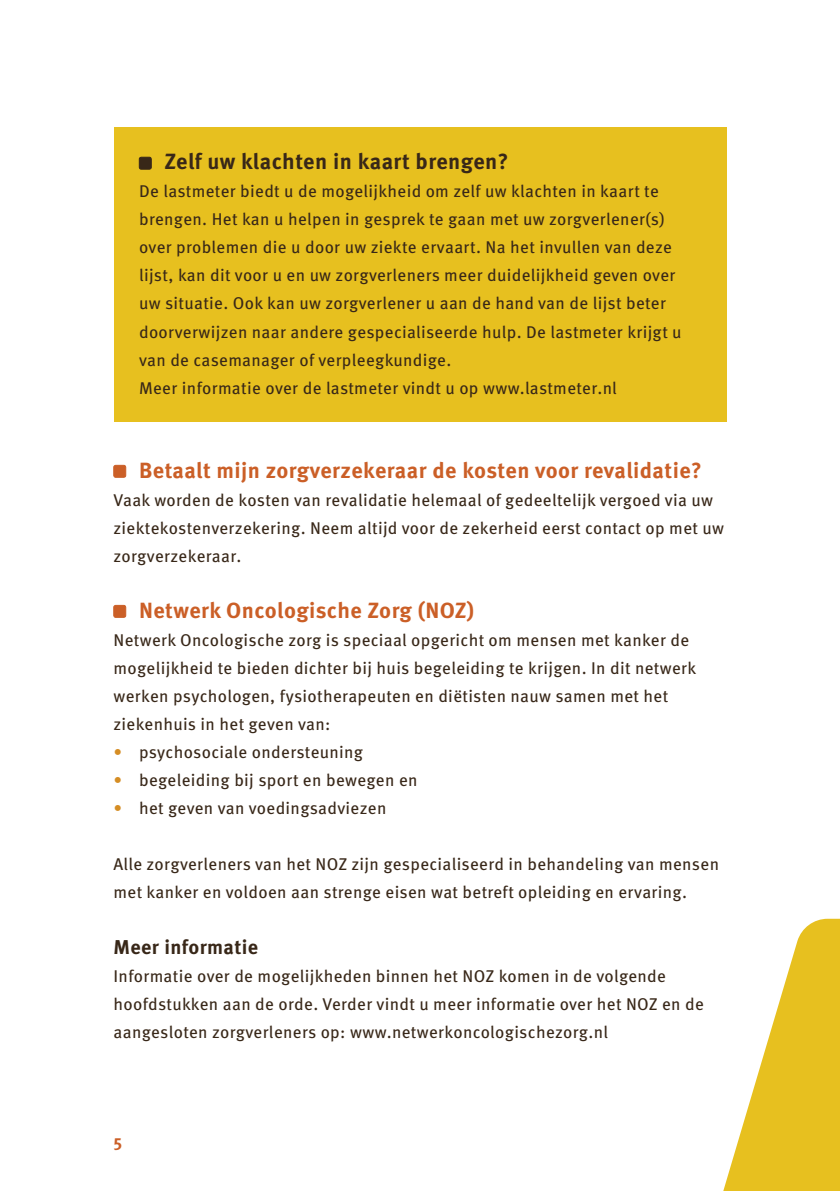
<style>
.page{position:relative;width:840px;height:1191px;background:#fff}
.page>*{position:absolute;margin:0;border:0;box-sizing:border-box;transform-origin:0 0}
.t1{font:700 22px "Meta Pro";letter-spacing:.02em;color:#cb5f27}
.t2{font:700 22px "Meta Pro";letter-spacing:.02em;color:#382718}
.t3{font:700 20px "Meta Pro";letter-spacing:.02em;color:#382718}
.t4{font:17px/28px "Meta Pro";letter-spacing:.02em;color:#382718}
.t5{font:700 17px "Meta Pro";color:#cb5f27}
.s1{color:#d58d24}
</style>
<div class="page">
<svg style="left:723px;top:918px;width:116px;height:273px"></svg>
<div style="left:113px;top:127px;width:613px;height:294px;background:#e7c01f"></div>
<div style="left:139px;top:157px;width:12px;height:12px;background:#382718;border-radius:2px"></div>
<div style="left:139px;top:157px;width:12px;height:12px;border:1px solid #382718;border-radius:2px"></div>
<div style="left:114px;top:465px;width:12px;height:12px;background:#cb5f27;border-radius:2px"></div>
<div style="left:113px;top:465px;width:13px;height:12px;border:1px solid #cb5f27;border-radius:2px"></div>
<div style="left:114px;top:605px;width:12px;height:12px;background:#cb5f27;border-radius:2px"></div>
<div style="left:113px;top:605px;width:13px;height:12px;border:1px solid #cb5f27;border-radius:2px"></div>
<p class="t2" style="left:164px;top:145px;width:345px">Zelf uw klachten in kaart brengen?</p>
<p class="t4" style="left:139px;top:176px;width:544px">De lastmeter biedt u de mogelijkheid om zelf uw klachten in kaart te brengen. Het kan u helpen in gesprek te gaan met uw zorgverlener(s) over problemen die u door uw ziekte ervaart. Na het invullen van deze lijst, kan dit voor u en uw zorgverleners meer duidelijkheid geven over uw situatie. Ook kan uw zorgverlener u aan de hand van de lijst beter doorverwijzen naar andere gespecialiseerde hulp. De lastmeter krijgt u van de casemanager of verpleegkundige.<br>Meer informatie over de lastmeter vindt u op www.lastmeter.nl</p>
<p class="t1" style="left:139px;top:453px;width:564px">Betaalt mijn zorgverzekeraar de kosten voor revalidatie?</p>
<p class="t4" style="left:113px;top:484px;width:611px">Vaak worden de kosten van revalidatie helemaal of gedeeltelijk vergoed via uw ziektekostenverzekering. Neem altijd voor de zekerheid eerst contact op met uw zorgverzekeraar.</p>
<p class="t1" style="left:139px;top:593px;width:336px">Netwerk Oncologische Zorg (NOZ)</p>
<p class="t4" style="left:113px;top:624px;width:584px">Netwerk Oncologische zorg is speciaal opgericht om mensen met kanker de mogelijkheid te bieden dichter bij huis begeleiding te krijgen. In dit netwerk werken psychologen, fysiotherapeuten en diëtisten nauw samen met het ziekenhuis in het geven van:</p>
<p class="t4" style="left:113px;top:736px;width:251px"><span class="s1">•</span> psychosociale ondersteuning</p>
<p class="t4" style="left:113px;top:764px;width:305px"><span class="s1">•</span> begeleiding bij sport en bewegen en</p>
<p class="t4" style="left:113px;top:792px;width:274px"><span class="s1">•</span> het geven van voedingsadviezen</p>
<p class="t4" style="left:113px;top:848px;width:606px">Alle zorgverleners van het NOZ zijn gespecialiseerd in behandeling van mensen met kanker en voldoen aan strenge eisen wat betreft opleiding en ervaring.</p>
<p class="t3" style="left:113px;top:931px;width:146px">Meer informatie</p>
<p class="t4" style="left:113px;top:960px;width:591px">Informatie over de mogelijkheden binnen het NOZ komen in de volgende hoofdstukken aan de orde. Verder vindt u meer informatie over het NOZ en de aangesloten zorgverleners op: www.netwerkoncologischezorg.nl</p>
<p class="t5" style="left:113px;top:1127px;width:10px">5</p>
</div>
